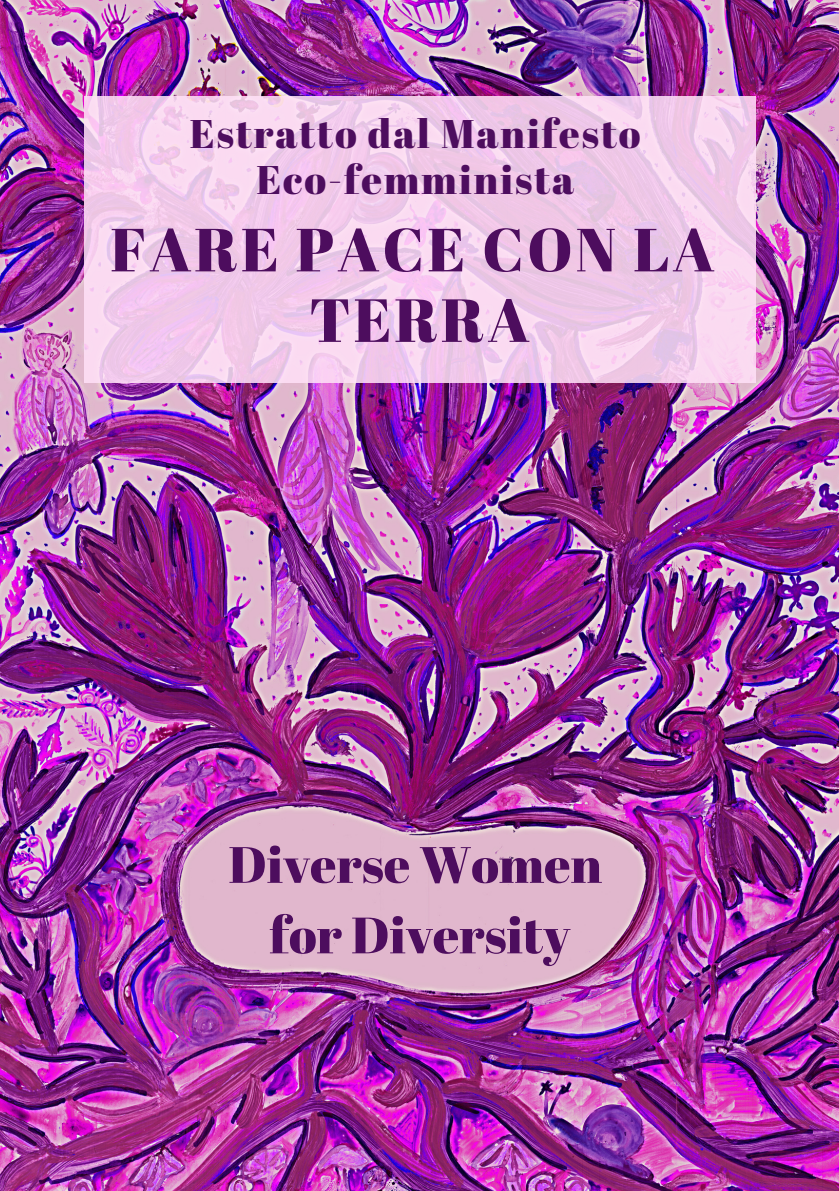
<style>
.page{position:relative;width:839px;height:1191px;background:#fff}
.page>*{position:absolute;margin:0;border:0;box-sizing:border-box;transform-origin:0 0}
.t1{font:60.8px "Abril Fatface";letter-spacing:.05em;color:#4d0d5e}
.t2{font:51px "Abril Fatface";color:#4d0d5e}
.t3{font:40px "Abril Fatface";letter-spacing:.05em;color:#4d0d5e}
</style>
<div class="page">
<img style="left:0;top:0;width:838px;height:1191px">
<svg style="left:84px;top:96px;width:671px;height:286px;fill:#f2c8eb"></svg>
<p class="t3" style="left:190px;top:105px;width:452px">Estratto dal Manifesto</p>
<p class="t3" style="left:256px;top:152px;width:319px">Eco-femminista</p>
<p class="t1" style="left:110px;top:207px;width:605px">FARE PACE CON LA</p>
<p class="t1" style="left:309px;top:278px;width:222px">TERRA</p>
<p class="t2" style="left:228px;top:829px;width:375px">Diverse Women</p>
<p class="t2" style="left:269px;top:899px;width:302px">for Diversity</p>
</div>
